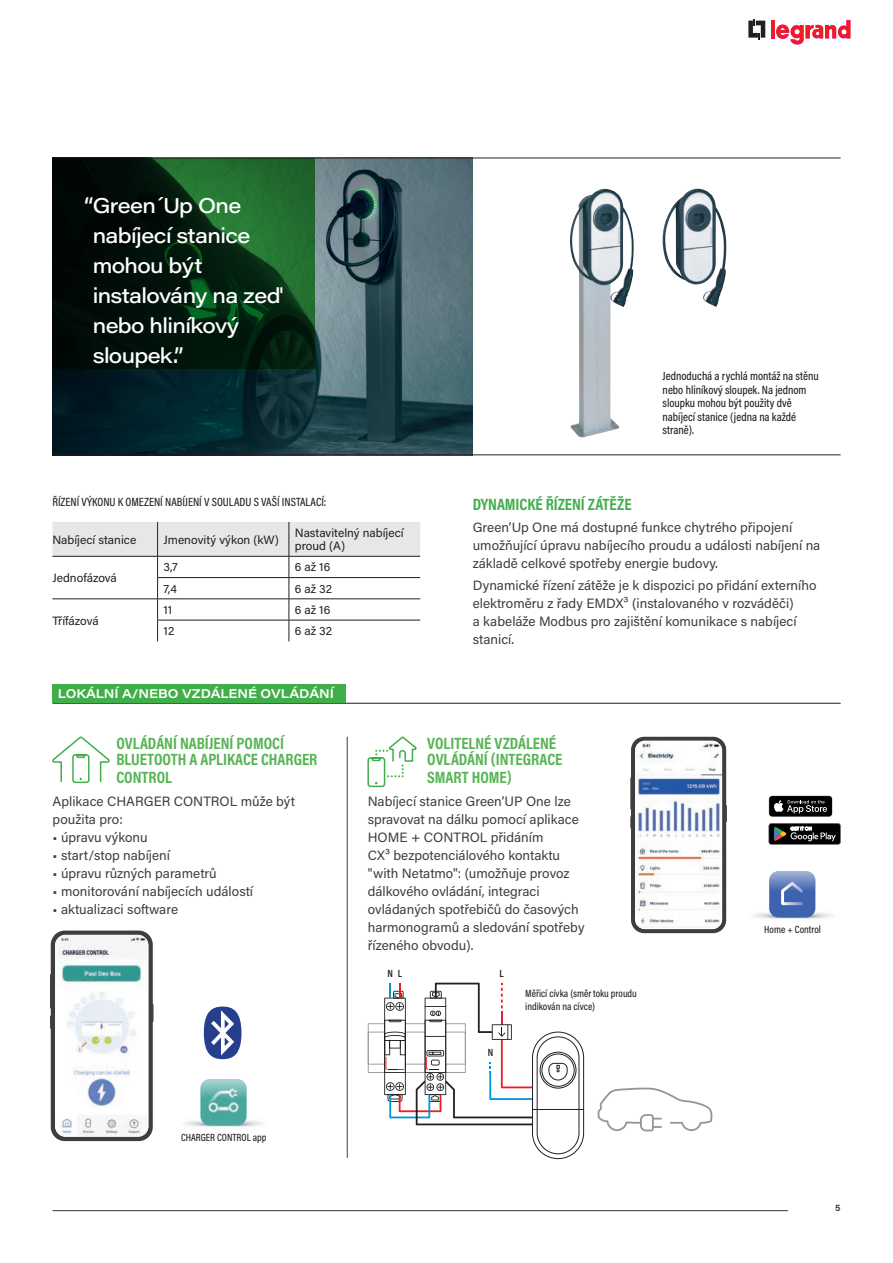
<style>
.page{position:relative;width:893px;height:1263px;background:#fff}
.page>*{position:absolute;margin:0;border:0;box-sizing:border-box;transform-origin:0 0}
.t1{font:500 21px/30px "Acumin Pro Wide";letter-spacing:-.03em;color:#fff}
.t2{font:700 16.5px/16.5px "Acumin Pro Cond";color:#56b455}
.t3{font:700 16.5px "Acumin Pro Cond";color:#40ae49}
.t4{font:13.5px/18px "Acumin Pro";color:#3e3e3f}
.t5{font:600 12.45px "Acumin Pro Wide";letter-spacing:-.005em;color:#fff}
.t6{font:500 12px/13.5px "Acumin Pro Cond";color:#231f20}
.t7{font:12px/13.5px "Acumin Pro";color:#231f20}
.t8{font:500 10.5px/12.6px "Acumin Pro Cond";color:#231f20}
.t9{font:600 10.5px "Acumin Pro Cond";color:#231f20}
.t10{font:700 9px "Acumin Pro";color:#3e3e3f}
</style>
<div class="page">
<svg style="left:769px;top:795px;width:63px;height:22px"></svg>
<svg style="left:769px;top:823px;width:72px;height:21px;background:#31312f"></svg>
<hr style="left:630px;top:777px;width:2px;height:32px;background:#3e3e3f">
<svg style="left:630px;top:816px;width:1px;height:12px"></svg>
<svg style="left:726px;top:805px;width:1px;height:17px"></svg>
<svg style="left:631px;top:737px;width:95px;height:196px;background:#444445"></svg>
<img style="left:635px;top:741px;width:87px;height:188px">
<hr style="left:50px;top:974px;width:1px;height:34px;background:#3e3e3f">
<svg style="left:50px;top:1016px;width:1px;height:13px"></svg>
<div style="left:51px;top:930px;width:102px;height:211px;background:#3e3e3f;border-radius:14px"></div>
<img style="left:55px;top:935px;width:93px;height:202px">
<hr style="left:347px;top:737px;width:1px;height:421px;background:#3e3e3f">
<hr style="left:53px;top:703px;width:788px;height:1px;background:#231f20">
<div style="left:53px;top:684px;width:293px;height:19px;background:#40ae49"></div>
<img style="left:52px;top:159px;width:421px;height:296px">
<hr style="left:52px;top:158px;width:789px;height:1px;background:#231f20">
<hr style="left:52px;top:455px;width:789px;height:1px;background:#231f20">
<svg style="left:52px;top:158px;width:263px;height:210px;background:#092b13"></svg>
<svg style="left:52px;top:736px;width:58px;height:48px"></svg>
<svg style="left:367px;top:736px;width:50px;height:52px"></svg>
<svg style="left:598px;top:1087px;width:115px;height:44px"></svg>
<svg style="left:368px;top:983px;width:216px;height:176px"></svg>
<svg style="left:204px;top:1006px;width:37px;height:53px"></svg>
<img style="left:570px;top:189px;width:64px;height:248px">
<img style="left:662px;top:189px;width:64px;height:118px">
<img style="left:755px;top:909px;width:76px;height:10px">
<svg style="left:769px;top:871px;width:46px;height:46px;background:#607ebc"></svg>
<img style="left:186px;top:1120px;width:76px;height:7px">
<img style="left:200px;top:1120px;width:47px;height:5px">
<svg style="left:200px;top:1079px;width:47px;height:46px;background:#6fb8b1"></svg>
<svg style="left:748px;top:19px;width:17px;height:20px"></svg>
<hr style="left:771px;top:20px;width:4px;height:18px;background:#ee1d23">
<svg style="left:776px;top:20px;width:74px;height:25px"></svg>
<svg style="left:52px;top:522px;width:368px;height:119px"></svg>
<hr style="left:53px;top:1210px;width:735px;height:1px;background:#231f20">
<h1 class="t1" style="left:93px;top:189px;width:191px;text-indent:-8px">“Green´Up One nabíjecí stanice mohou být instalovány na zeď nebo hliníkový sloupek.”</h1>
<p class="t6" style="left:52px;top:495px;width:275px">ŘÍZENÍ VÝKONU K OMEZENÍ NABÍJENÍ V SOULADU S VAŠÍ INSTALACÍ:</p>
<p class="t7" style="left:52px;top:532px;width:85px">Nabíjecí stanice</p>
<p class="t7" style="left:164px;top:532px;width:117px">Jmenovitý výkon (kW)</p>
<p class="t7" style="left:295px;top:525px;width:110px">Nastavitelný nabíjecí proud (A)</p>
<p class="t7" style="left:52px;top:570px;width:66px">Jednofázová</p>
<p class="t7" style="left:164px;top:560px;width:16px">3,7</p>
<p class="t7" style="left:295px;top:560px;width:37px">6 až 16</p>
<p class="t7" style="left:164px;top:581px;width:15px">7,4</p>
<p class="t7" style="left:295px;top:581px;width:39px">6 až 32</p>
<p class="t7" style="left:52px;top:613px;width:48px">Třífázová</p>
<p class="t7" style="left:164px;top:602px;width:10px">11</p>
<p class="t7" style="left:295px;top:602px;width:37px">6 až 16</p>
<p class="t7" style="left:164px;top:624px;width:12px">12</p>
<p class="t7" style="left:295px;top:624px;width:39px">6 až 32</p>
<p class="t5" style="left:58px;top:684px;width:278px">LOKÁLNÍ A/NEBO VZDÁLENÉ OVLÁDÁNÍ</p>
<p class="t6" style="left:663px;top:369px;width:158px">Jednoduchá a rychlá montáž na stěnu nebo hliníkový sloupek. Na jednom sloupku mohou být použity dvě nabíjecí stanice (jedna na každé straně).</p>
<p class="t3" style="left:473px;top:493px;width:160px">DYNAMICKÉ ŘÍZENÍ ZÁTĚŽE</p>
<p class="t4" style="left:473px;top:518px;width:349px">Green’Up One má dostupné funkce chytrého připojení umožňující úpravu nabíjecího proudu a události nabíjení na základě celkové spotřeby energie budovy.</p>
<p class="t4" style="left:473px;top:576px;width:345px">Dynamické řízení zátěže je k dispozici po přidání externího elektroměru z řady EMDX³ (instalovaného v rozváděči)<br>a kabeláže Modbus pro zajištění komunikace s nabíjecí stanicí.</p>
<p class="t2" style="left:116px;top:734px;width:202px">OVLÁDÁNÍ NABÍJENÍ POMOCÍ<br>BLUETOOTH A APLIKACE CHARGER</p>
<p class="t2" style="left:116px;top:769px;width:57px">CONTROL</p>
<p class="t4" style="left:53px;top:791px;width:244px">Aplikace CHARGER CONTROL může být použita pro:</p>
<p class="t4" style="left:53px;top:827px;width:96px">• úpravu výkonu</p>
<p class="t4" style="left:53px;top:845px;width:119px">• start/stop nabíjení</p>
<p class="t4" style="left:53px;top:863px;width:166px">• úpravu různých parametrů</p>
<p class="t4" style="left:53px;top:881px;width:202px">• monitorování nabíjecích událostí</p>
<p class="t4" style="left:53px;top:899px;width:127px">• aktualizaci software</p>
<p class="t2" style="left:427px;top:734px;width:137px">VOLITELNÉ VZDÁLENÉ<br>OVLÁDÁNÍ (INTEGRACE</p>
<p class="t2" style="left:427px;top:769px;width:86px">SMART HOME)</p>
<p class="t4" style="left:368px;top:791px;width:218px">Nabíjecí stanice Green’UP One lze spravovat na dálku pomocí aplikace<br>HOME + CONTROL přidáním<br>CX³ bezpotenciálového kontaktu "with Netatmo": (umožňuje provoz dálkového ovládání, integraci ovládaných spotřebičů do časových harmonogramů a sledování spotřeby řízeného obvodu).</p>
<p class="t9" style="left:388px;top:966px;width:16px">N L</p>
<p class="t9" style="left:499px;top:966px;width:6px">L</p>
<p class="t9" style="left:488px;top:1045px;width:7px">N</p>
<p class="t8" style="left:525px;top:987px;width:113px">Měřicí cívka (směr toku proudu indikován na cívce)</p>
<p class="t8" style="left:764px;top:923px;width:58px">Home + Control</p>
<p class="t8" style="left:181px;top:1131px;width:87px">CHARGER CONTROL app</p>
<p class="t10" style="left:835px;top:1201px;width:7px">5</p>
</div>
